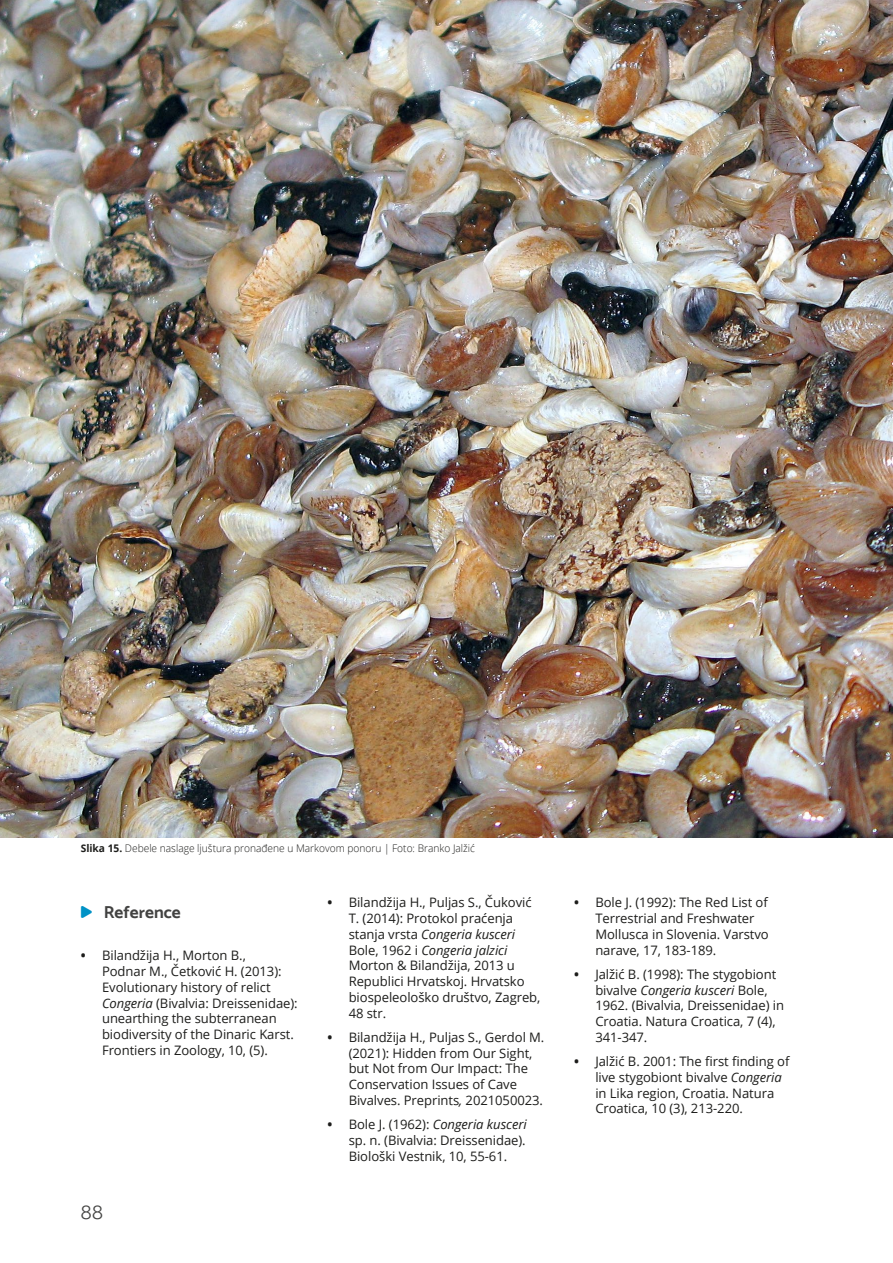
<style>
.page{position:relative;width:893px;height:1263px;background:#fff}
.page>*{position:absolute;margin:0;border:0;box-sizing:border-box;transform-origin:0 0}
.t1{font:300 21px "Catamaran";color:#424241}
.t2{font:700 17.25px "Catamaran";color:#424241}
.t3{font:13.05px/15.8px "Open Sans";letter-spacing:-.005em;color:#1d1d1b}
.t4{font:300 10.5px "Open Sans";color:#1d1d1b}
.s1{font-weight:700}
.s2{font-family:"Trokuti";font-weight:400;color:#0092c6}
.s3{font-style:italic}
</style>
<div class="page">
<img style="left:0;top:0;width:893px;height:838px">
<p class="t4" style="left:81px;top:841px;width:396px"><span class="s1">Slika 15.</span> Debele naslage ljuštura pronađene u Markovom ponoru | Foto: Branko Jalžić</p>
<h2 class="t2" style="left:81px;top:902px;width:101px"><span class="s2">A</span> Reference</h2>
<p class="t3" style="left:102px;top:947px;width:197px;text-indent:-21px"><span class="s1">•</span> Bilandžija H., Morton B.,<br>Podnar M., Četković H. (2013):<br>Evolutionary history of relict<br><span class="s3">Congeria</span> (Bivalvia: Dreissenidae): unearthing the subterranean biodiversity of the Dinaric Karst.<br>Frontiers in Zoology, 10, (5).</p>
<h1 class="t1" style="left:81px;top:1200px;width:24px">88</h1>
<p class="t3" style="left:349px;top:894px;width:193px;text-indent:-21px"><span class="s1">•</span> Bilandžija H., Puljas S., Čuković<br>T. (2014): Protokol praćenja stanja vrsta <span class="s3">Congeria kusceri<br></span>Bole, 1962 i <span class="s3">Congeria jalzici<br></span>Morton &amp; Bilandžija, 2013 u<br>Republici Hrvatskoj. Hrvatsko biospeleološko društvo, Zagreb,<br>48 str.</p>
<p class="t3" style="left:349px;top:1029px;width:197px;text-indent:-21px"><span class="s1">•</span> Bilandžija H., Puljas S., Gerdol M. (2021): Hidden from Our Sight, but Not from Our Impact: The<br>Conservation Issues of Cave<br>Bivalves. Preprints<span class="s3">,</span> 2021050023.</p>
<p class="t3" style="left:349px;top:1116px;width:180px;text-align:justify;text-indent:-21px"><span class="s1">•</span> Bole J. (1962): <span class="s3">Congeria kusceri </span>sp. n. (Bivalvia: Dreissenidae).<br>Biološki Vestnik, 10, 55-61.</p>
<p class="t3" style="left:595px;top:894px;width:175px;text-indent:-21px"><span class="s1">•</span> Bole J. (1992): The Red List of<br>Terrestrial and Freshwater<br>Mollusca in Slovenia. Varstvo narave, 17, 183-189.</p>
<p class="t3" style="left:595px;top:966px;width:190px;text-indent:-21px"><span class="s1">•</span> Jalžić B. (1998): The stygobiont bivalve <span class="s3">Congeria kusceri</span> Bole,<br>1962. (Bivalvia, Dreissenidae) in<br>Croatia. Natura Croatica, 7 (4),<br>341-347.</p>
<p class="t3" style="left:595px;top:1053px;width:196px;text-indent:-21px"><span class="s1">•</span> Jalžić B. 2001: The first finding of live stygobiont bivalve <span class="s3">Congeria </span>in Lika region, Croatia. Natura<br>Croatica, 10 (3), 213-220.</p>
</div>
